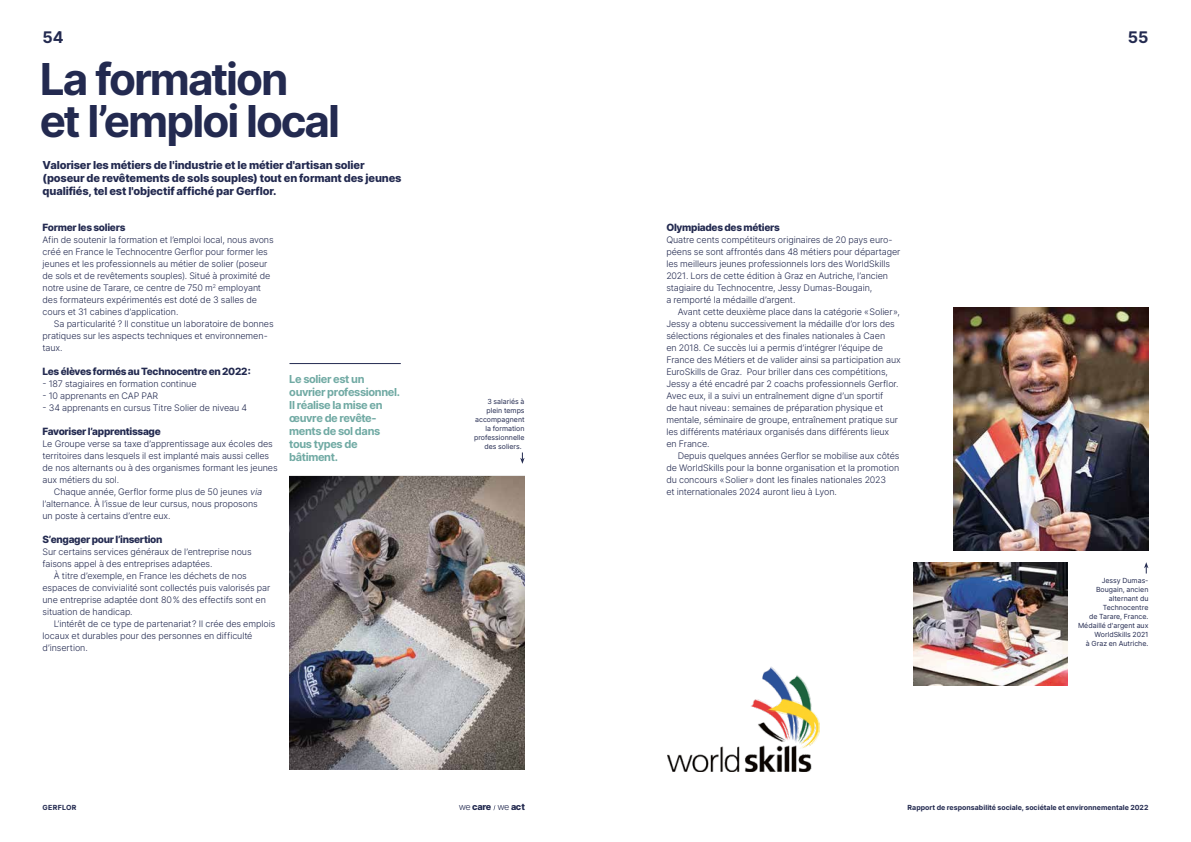
<style>
.page{position:relative;width:1191px;height:842px;background:#fff}
.page>*{position:absolute;margin:0;border:0;box-sizing:border-box;transform-origin:0 0}
.t1{font:700 44px/42px "Inter";letter-spacing:-.045em;color:#232a50}
.t2{font:700 16px "Inter";color:#232a50}
.t3{font:800 11px/13px "Inter";letter-spacing:-.015em;color:#232a50}
.t4{font:700 11px/13px "Inter";letter-spacing:-.035em;color:#71aaa4}
.t5{font:800 10px "Inter";letter-spacing:-.03em;color:#232a50}
.t6{font:800 9.1px "Inter";letter-spacing:-.03em;color:#232a50}
.t7{font:300 9px/12px "Inter";letter-spacing:-.01em;color:#232a50}
.t8{font:7px/9px "Inter";letter-spacing:.005em;color:#232a50;text-align:right}
.t9{font:700 7px "Inter";letter-spacing:.005em;color:#232a50}
.t10{font:700 7px "Inter";letter-spacing:.045em;color:#232a50}
.s1{font-style:italic}
.s2{font-weight:300}
</style>
<div class="page">
<hr style="left:289px;top:363px;width:112px;height:1px;background:#232a50">
<img style="left:289px;top:476px;width:235px;height:294px">
<img style="left:954px;top:307px;width:194px;height:243px">
<img style="left:913px;top:562px;width:154px;height:124px">
<img style="left:667px;top:667px;width:152px;height:104px">
<svg style="left:520px;top:452px;width:4px;height:12px"></svg>
<svg style="left:1144px;top:562px;width:4px;height:11px"></svg>
<h2 class="t2" style="left:43px;top:26px;width:23px">54</h2>
<h1 class="t1" style="left:40px;top:57px;width:302px">La formation et l’emploi local</h1>
<p class="t3" style="left:43px;top:158px;width:360px">Valoriser les métiers de l'industrie et le métier d'artisan solier (poseur de revêtements de sols souples) tout en formant des jeunes qualifiés, tel est l'objectif affiché par Gerflor.</p>
<p class="t5" style="left:43px;top:220px;width:84px">Former les soliers</p>
<p class="t7" style="left:43px;top:234px;width:233px">Afin de soutenir la formation et l’emploi local, nous avons créé en France le Technocentre Gerflor pour former les jeunes et les professionnels au métier de solier (poseur de sols et de revêtements souples). Situé à proximité de notre usine de Tarare, ce centre de 750 m<sup>2</sup> employant des formateurs expérimentés est doté de 3 salles de cours et 31 cabines d’application.</p>
<p class="t7" style="left:43px;top:318px;width:233px;text-indent:11px">Sa particularité ? Il constitue un laboratoire de bonnes pratiques sur les aspects techniques et environnemen&shy;taux.</p>
<p class="t5" style="left:43px;top:364px;width:210px">Les élèves formés au Technocentre en 2022 :</p>
<p class="t7" style="left:43px;top:378px;width:155px">- 187 stagiaires en formation continue</p>
<p class="t7" style="left:43px;top:390px;width:117px">- 10 apprenants en CAP PAR</p>
<p class="t7" style="left:43px;top:402px;width:206px">- 34 apprenants en cursus Titre Solier de niveau 4</p>
<p class="t5" style="left:43px;top:424px;width:120px">Favoriser l’apprentissage</p>
<p class="t7" style="left:43px;top:438px;width:232px">Le Groupe verse sa taxe d’apprentissage aux écoles des</p>
<p class="t7" style="left:43px;top:450px;width:228px">territoires dans lesquels il est implanté mais aussi celles</p>
<p class="t7" style="left:43px;top:462px;width:237px">de nos alternants ou à des organismes formant les jeunes</p>
<p class="t7" style="left:43px;top:474px;width:78px">aux métiers du sol.</p>
<p class="t7" style="left:54px;top:486px;width:211px">Chaque année, Gerflor forme plus de 50 jeunes <span class="s1">via</span></p>
<p class="t7" style="left:43px;top:498px;width:217px">l’alternance. À l’issue de leur cursus, nous proposons</p>
<p class="t7" style="left:43px;top:510px;width:130px">un poste à certains d’entre eux.</p>
<p class="t5" style="left:43px;top:532px;width:121px">S’engager pour l’insertion</p>
<p class="t7" style="left:43px;top:546px;width:211px">Sur certains services généraux de l’entreprise nous faisons appel à des entreprises adaptées.</p>
<p class="t7" style="left:43px;top:570px;width:229px;text-indent:11px">À titre d’exemple, en France les déchets de nos espaces de convivialité sont collectés puis valorisés par une entreprise adaptée dont 80% des effectifs sont en situation de handicap.</p>
<p class="t7" style="left:43px;top:618px;width:234px;text-indent:11px">L’intérêt de ce type de partenariat? Il crée des emplois locaux et durables pour des personnes en difficulté d’insertion.</p>
<p class="t4" style="left:289px;top:373px;width:112px">Le solier est un ouvrier professionnel.<br>Il réalise la mise en œuvre de revête&shy;ments de sol dans tous types de bâtiment.</p>
<p class="t8" style="left:487px;top:397px;width:39px">3 salariés à</p>
<p class="t8" style="left:486px;top:406px;width:40px">plein temps</p>
<p class="t8" style="left:475px;top:415px;width:51px">accompagnent</p>
<p class="t8" style="left:485px;top:424px;width:41px">la formation</p>
<p class="t8" style="left:474px;top:433px;width:52px">professionnelle</p>
<p class="t8" style="left:484px;top:442px;width:39px">des soliers.</p>
<p class="t10" style="left:43px;top:802px;width:35px">GERFLOR</p>
<p class="t6" style="left:459px;top:800px;width:68px"><span class="s2">we</span> care <span class="s2">we</span> act</p>
<p class="t5" style="left:666px;top:220px;width:115px">Olympiades des métiers</p>
<p class="t7" style="left:666px;top:234px;width:236px">Quatre cents compétiteurs originaires de 20 pays euro&shy;péens se sont affrontés dans 48 métiers pour départager les meilleurs jeunes professionnels lors des WorldSkills 2021. Lors de cette édition à Graz en Autriche, l’ancien stagiaire du Technocentre, Jessy Dumas-Bougain,<br>a remporté la médaille d’argent.</p>
<p class="t7" style="left:666px;top:306px;width:236px;text-indent:11px">Avant cette deuxième place dans la catégorie «Solier», Jessy a obtenu successivement la médaille d’or lors des sélections régionales et des finales nationales à Caen<br>en 2018. Ce succès lui a permis d’intégrer l’équipe de France des Métiers et de valider ainsi sa participation aux EuroSkills de Graz. Pour briller dans ces compétitions, Jessy a été encadré par 2 coachs professionnels Gerflor.<br>Avec eux, il a suivi un entraînement digne d’un sportif<br>de haut niveau: semaines de préparation physique et mentale, séminaire de groupe, entraînement pratique sur les différents matériaux organisés dans différents lieux en France.</p>
<p class="t7" style="left:666px;top:450px;width:235px;text-indent:11px">Depuis quelques années Gerflor se mobilise aux côtés de WorldSkills pour la bonne organisation et la promotion du concours «Solier» dont les finales nationales 2023<br>et internationales 2024 auront lieu à Lyon.</p>
<h2 class="t2" style="left:1128px;top:26px;width:22px">55</h2>
<p class="t8" style="left:1078px;top:575px;width:72px">Jessy Dumas-<br>Bougain, ancien alternant du<br>Technocentre<br>de Tarare, France.<br>Médaillé d'argent aux<br>WorldSkills 2021<br>à Graz en Autriche.</p>
<p class="t9" style="left:907px;top:802px;width:242px">Rapport de responsabilité sociale, sociétale et environnementale 2022</p>
</div>
